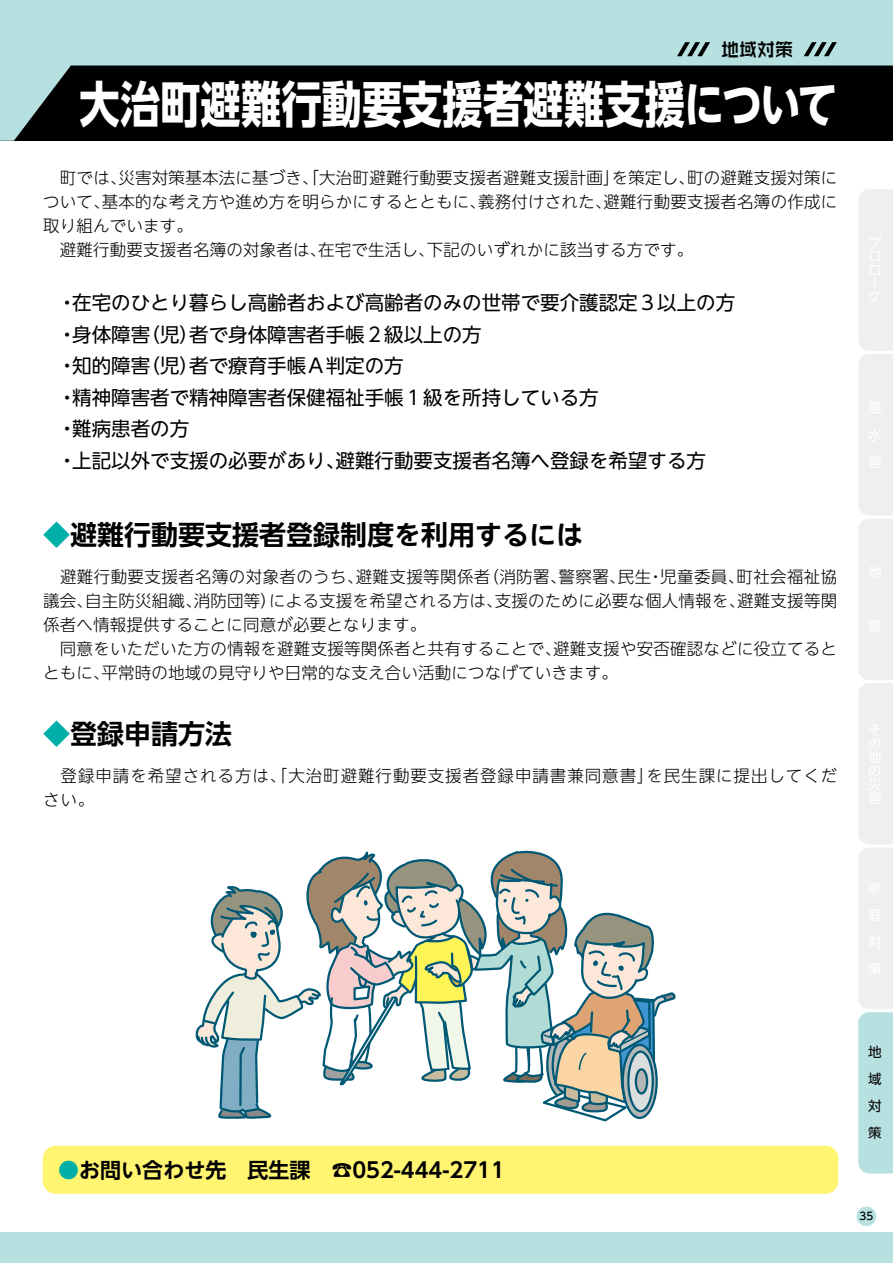
<style>
.page{position:relative;width:893px;height:1263px;background:#fff}
.page>*{position:absolute;margin:0;border:0;box-sizing:border-box;transform-origin:0 0}
.t1{font:700 49.5px "UD Shin Go NT Pro";letter-spacing:.005em;color:#fff;scale:.81 1}
.t2{font:700 27px "UD Shin Go NT Pro De";color:#000}
.t3{font:700 21px "UD Shin Go NT Pro De";color:#000}
.t4{font:19.5px/31.5px "UD Shin Go NT Pro";color:#000}
.t5{font:18px "True Line G Bold RKSJ H";color:#000}
.t6{font:300 16.5px/24px "UD Shin Go NT Pro";letter-spacing:.015em;color:#000}
.t7{font:300 16.5px/24px "UD Shin Go NT Pro";letter-spacing:.055em;color:#000}
.t8{font:13.5px/27px "UD Shin Go Pro";color:#000;text-align:justify}
.t9{font:500 10.5px "UD Shin Go NT Pro";color:#000}
.s1{color:#00afa7}
</style>
<div class="page">
<svg style="left:71px;top:0;width:822px;height:141px;background:#546767"></svg>
<div style="left:0;top:1232px;width:893px;height:31px;background:#b7e0e1"></div>
<div style="left:857px;top:1206px;width:19px;height:20px;background:#b7e0e1;border-radius:50%"></div>
<svg style="left:0;top:0;width:71px;height:141px;background:#8fafb0"></svg>
<svg style="left:677px;top:42px;width:33px;height:14px"></svg>
<svg style="left:804px;top:42px;width:33px;height:14px"></svg>
<svg style="left:182px;top:850px;width:494px;height:296px"></svg>
<div style="left:43px;top:1146px;width:795px;height:48px;background:#fff571;border-radius:13px"></div>
<svg style="left:858px;top:189px;width:35px;height:985px"></svg>
<p class="t5" style="left:721px;top:40px;width:73px">地域対策</p>
<h1 class="t1" style="left:79px;top:64px;width:937px">大治町避難行動要支援者避難支援について</h1>
<p class="t6" style="left:43px;top:166px;width:796px">　町では、災害対策基本法に基づき、「大治町避難行動要支援者避難支援計画」を策定し、町の避難支援対策について、基本的な考え方や進め方を明らかにするとともに、義務付けされた、避難行動要支援者名簿の作成に取り組んでいます。<br>　避難行動要支援者名簿の対象者は、在宅で生活し、下記のいずれかに該当する方です。</p>
<p class="t4" style="left:58px;top:286px;width:679px">・在宅のひとり暮らし高齢者および高齢者のみの世帯で要介護認定３以上の方・身体障害（児）者で身体障害者手帳２級以上の方<br>・知的障害（児）者で療育手帳Ａ判定の方<br>・精神障害者で精神障害者保健福祉手帳１級を所持している方<br>・難病患者の方<br>・上記以外で支援の必要があり、避難行動要支援者名簿へ登録を希望する方</p>
<h2 class="t2" style="left:43px;top:513px;width:542px"><span class="s1">◆</span>避難行動要支援者登録制度を利用するには</h2>
<p class="t6" style="left:43px;top:564px;width:796px">　避難行動要支援者名簿の対象者のうち、避難支援等関係者（消防署、警察署、民生・児童委員、町社会福祉協議会、自主防災組織、消防団等）による支援を希望される方は、支援のために必要な個人情報を、避難支援等関係者へ情報提供することに同意が必要となります。<br>　同意をいただいた方の情報を避難支援等関係者と共有することで、避難支援や安否確認などに役立てるとともに、平常時の地域の見守りや日常的な支え合い活動につなげていきます。</p>
<h2 class="t2" style="left:43px;top:712px;width:190px"><span class="s1">◆</span>登録申請方法</h2>
<p class="t7" style="left:43px;top:763px;width:796px">　登録申請を希望される方は、「大治町避難行動要支援者登録申請書兼同意書」を民生課に提出してください。</p>
<p class="t3" style="left:58px;top:1153px;width:448px"><span class="s1">●</span>お問い合わせ先　民生課　☎052-444-2711</p>
<p class="t8" style="left:868px;top:1038px;width:15px">地域対策</p>
<p class="t9" style="left:859px;top:1208px;width:15px">35</p>
</div>
